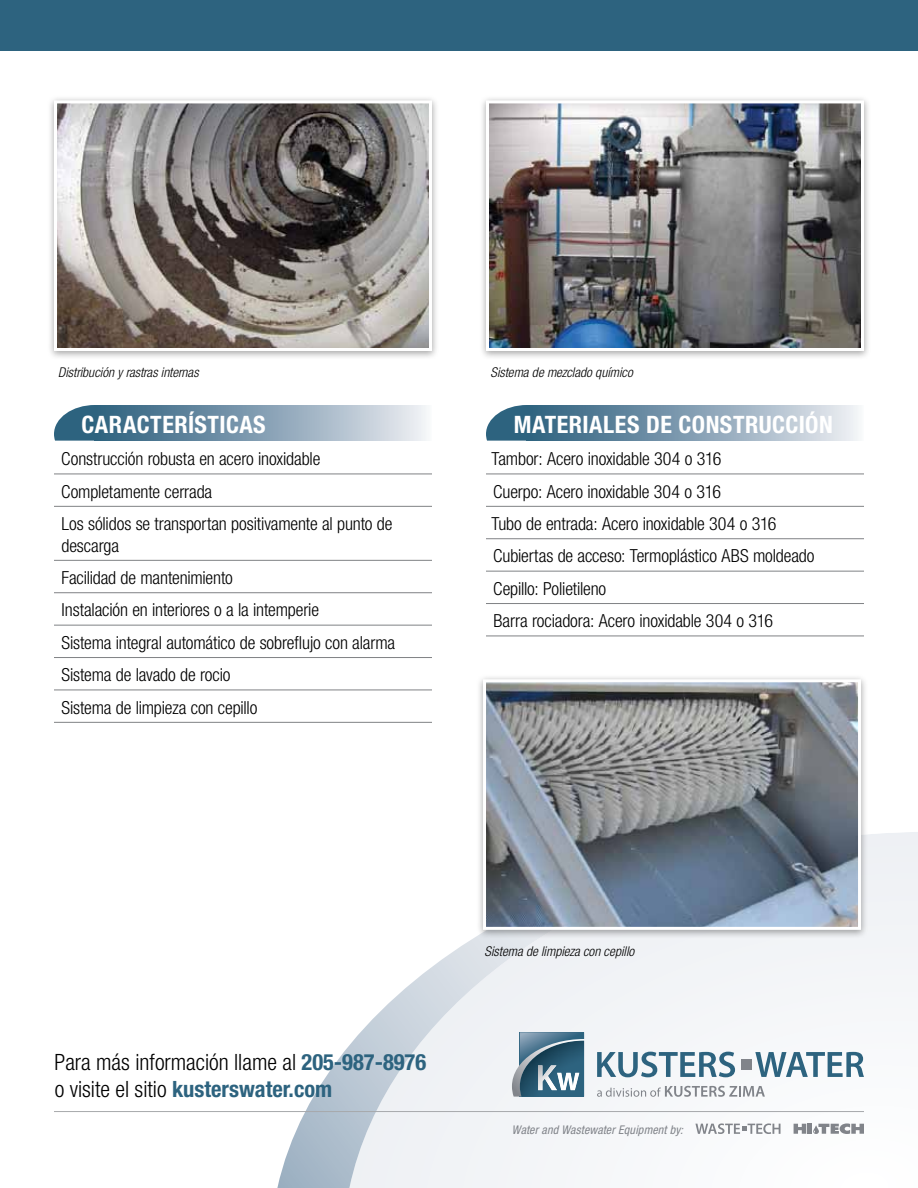
<style>
.page{position:relative;width:918px;height:1188px;background:#fff}
.page>*{position:absolute;margin:0;border:0;box-sizing:border-box;transform-origin:0 0}
.t1{font:700 condensed 24px "Helvetica Neue LT";letter-spacing:.02em;color:#fff}
.t2{font:300 condensed 22.5px/27px "Helvetica Neue LT";color:#000}
.t3{font:300 condensed 18px/32.4px "Helvetica Neue LT";letter-spacing:-.01em;color:#000}
.t4{font:italic 300 condensed 13.5px "Helvetica Neue LT";color:#000}
.t5{font:italic condensed 12px "Helvetica Neue LT";letter-spacing:.01em;color:#81848a}
.s1{font-weight:700;color:#2d637f}
</style>
<div class="page">
<svg style="left:277px;top:832px;width:641px;height:356px"></svg>
<div style="left:0;top:0;width:918px;height:50px;background:#2d637f"></div>
<svg style="left:695px;top:1123px;width:86px;height:11px"></svg>
<svg style="left:794px;top:1124px;width:12px;height:10px"></svg>
<div style="left:807px;top:1124px;width:5px;height:10px;background:#81848a"></div>
<svg style="left:813px;top:1123px;width:51px;height:11px"></svg>
<hr style="left:54px;top:1111px;width:810px;height:1px;background:#a7a9ac">
<svg style="left:597px;top:1052px;width:138px;height:25px"></svg>
<div style="left:741px;top:1059px;width:10px;height:11px;background:#81848a"></div>
<svg style="left:755px;top:1052px;width:109px;height:25px"></svg>
<svg style="left:597px;top:1086px;width:168px;height:11px"></svg>
<svg style="left:512px;top:1032px;width:72px;height:65px"></svg>
<svg style="left:486px;top:405px;width:41px;height:36px"></svg>
<div style="left:527px;top:405px;width:337px;height:36px;background:linear-gradient(to right,#275b7b,#ededf3)"></div>
<hr style="left:486px;top:474px;width:378px;height:1px;background:#808285">
<hr style="left:486px;top:506px;width:378px;height:1px;background:#808285">
<hr style="left:486px;top:538px;width:378px;height:1px;background:#808285">
<hr style="left:486px;top:571px;width:378px;height:1px;background:#808285">
<hr style="left:486px;top:603px;width:378px;height:1px;background:#808285">
<hr style="left:486px;top:636px;width:378px;height:1px;background:#808285">
<svg style="left:54px;top:405px;width:41px;height:36px"></svg>
<div style="left:95px;top:405px;width:337px;height:36px;background:linear-gradient(to right,#275b7b,#ededf3)"></div>
<hr style="left:54px;top:474px;width:378px;height:1px;background:#808285">
<hr style="left:54px;top:506px;width:378px;height:1px;background:#808285">
<hr style="left:54px;top:560px;width:378px;height:1px;background:#808285">
<hr style="left:54px;top:592px;width:378px;height:1px;background:#808285">
<hr style="left:54px;top:625px;width:378px;height:1px;background:#808285">
<hr style="left:54px;top:657px;width:378px;height:1px;background:#808285">
<hr style="left:54px;top:690px;width:378px;height:1px;background:#808285">
<hr style="left:54px;top:722px;width:378px;height:1px;background:#808285">
<div style="left:479px;top:96px;width:392px;height:264px;background:#000;opacity:.35"></div>
<img style="left:490px;top:104px;width:370px;height:243px">
<div style="left:486px;top:100px;width:378px;height:251px;border:3px solid #fff"></div>
<div style="left:47px;top:96px;width:392px;height:264px;background:#000;opacity:.35"></div>
<img style="left:58px;top:104px;width:370px;height:243px">
<div style="left:54px;top:100px;width:378px;height:251px;border:3px solid #fff"></div>
<div style="left:476px;top:675px;width:392px;height:264px;background:#000;opacity:.35"></div>
<img style="left:487px;top:683px;width:370px;height:243px">
<div style="left:483px;top:679px;width:378px;height:251px;border:3px solid #fff"></div>
<p class="t4" style="left:58px;top:364px;width:142px">Distribución y rastras internas</p>
<p class="t4" style="left:490px;top:364px;width:144px">Sistema de mezclado químico</p>
<h1 class="t1" style="left:82px;top:410px;width:186px">CARACTERÍSTICAS</h1>
<p class="t3" style="left:61px;top:443px;width:333px">Construcción robusta en acero inoxidable<br>Completamente cerrada<br>Los sólidos se transportan positivamente al punto de</p>
<p class="t3" style="left:61px;top:529px;width:335px">descarga<br>Facilidad de mantenimiento<br>Instalación en interiores o a la intemperie<br>Sistema integral automático de sobreflujo con alarma<br>Sistema de lavado de rocio<br>Sistema de limpieza con cepillo</p>
<h1 class="t1" style="left:514px;top:410px;width:321px">MATERIALES DE CONSTRUCCIÓN</h1>
<p class="t3" style="left:492px;top:443px;width:324px">Tambor: Acero inoxidable 304 o 316<br>Cuerpo: Acero inoxidable 304 o 316<br>Tubo de entrada: Acero inoxidable 304 o 316<br>Cubiertas de acceso: Termoplástico ABS moldeado Cepillo: Polietileno<br>Barra rociadora: Acero inoxidable 304 o 316</p>
<p class="t2" style="left:55px;top:1048px;width:373px">Para más información llame al <span class="s1">205-987-8976 </span>o visite el sitio <span class="s1">KUSTERSWATER.COM</span></p>
<p class="t4" style="left:485px;top:944px;width:151px">Sistema de limpieza con cepillo</p>
<p class="t5" style="left:512px;top:1123px;width:173px">Water and Wastewater Equipment by:</p>
</div>
